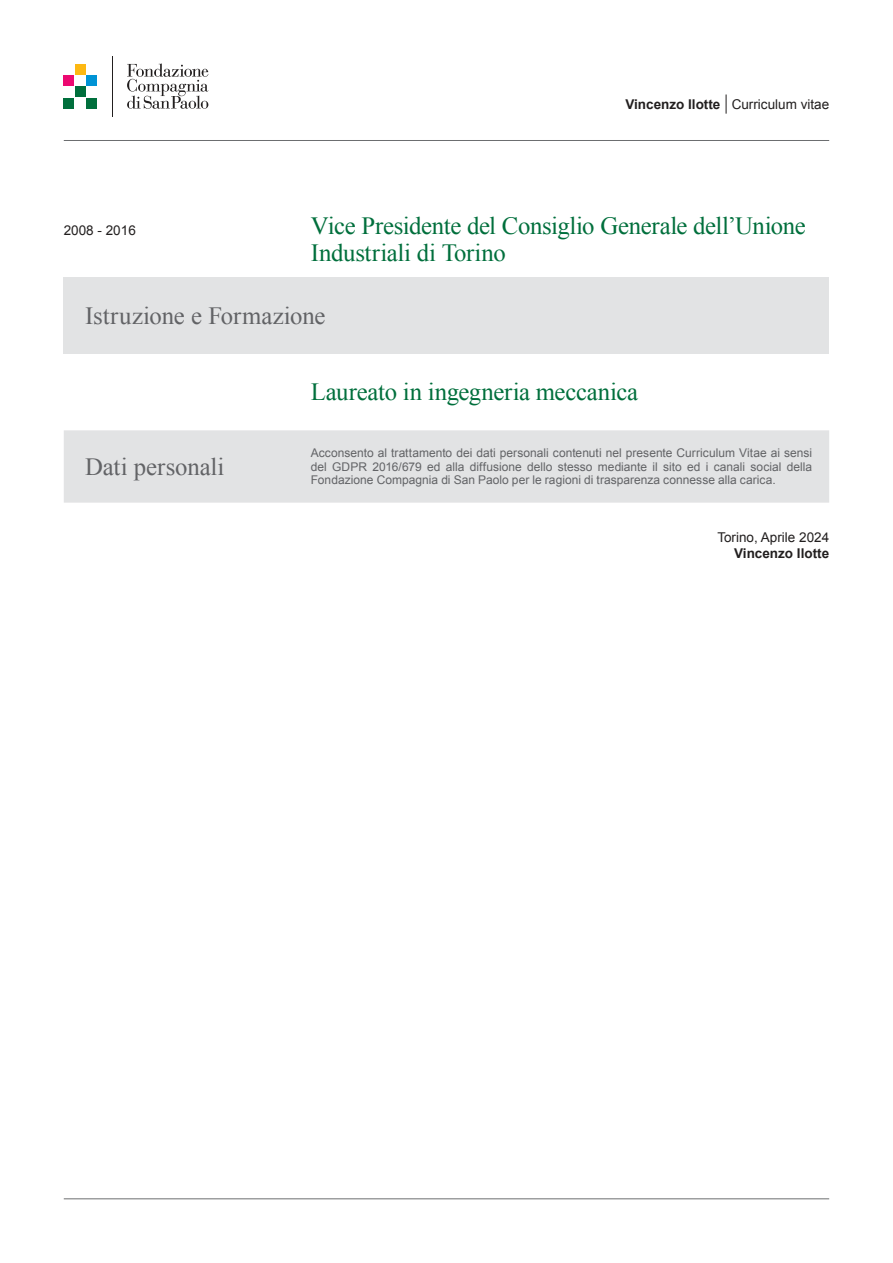
<style>
.page{position:relative;width:893px;height:1263px;background:#fff}
.page>*{position:absolute;margin:0;border:0;box-sizing:border-box;transform-origin:0 0}
.t1{font:24.75px/27px "Times New Roman";letter-spacing:-.015em;color:#006f3c}
.t2{font:24.75px "Times New Roman";color:#626366}
.t3{font:13.5px "Arial";color:#221f1f}
.t4{font:700 13.5px "Arial";color:#221f1f}
.t5{font:12px/13.5px "Arial";color:#626366;text-align:justify}
.s1{font-weight:700}
</style>
<div class="page">
<hr style="left:112px;top:56px;width:1px;height:61px;background:#221f1f">
<div style="left:75px;top:87px;width:10px;height:10px;background:#006f3c"></div>
<div style="left:75px;top:64px;width:10px;height:10px;background:#fdb812"></div>
<div style="left:64px;top:75px;width:10px;height:11px;background:#ec0971"></div>
<div style="left:64px;top:98px;width:10px;height:10px;background:#006f3c"></div>
<div style="left:87px;top:75px;width:10px;height:11px;background:#0093d5"></div>
<div style="left:87px;top:98px;width:10px;height:10px;background:#006f3c"></div>
<svg style="left:127px;top:63px;width:81px;height:46px"></svg>
<hr style="left:64px;top:140px;width:765px;height:1px;background:#6c6e70">
<hr style="left:64px;top:1198px;width:765px;height:1px;background:#6c6e70">
<svg style="left:726px;top:95px;width:1px;height:19px"></svg>
<div style="left:64px;top:277px;width:765px;height:76px;background:#e2e3e4"></div>
<div style="left:64px;top:430px;width:765px;height:73px;background:#e2e3e4"></div>
<p class="t3" style="left:625px;top:96px;width:205px"><span class="s1">Vincenzo Ilotte</span> Curriculum vitae</p>
<p class="t3" style="left:64px;top:225px;width:74px">2008 - 2016</p>
<h1 class="t1" style="left:311px;top:214px;width:496px">Vice Presidente del Consiglio Generale dell’Unione<br>Industriali di Torino</h1>
<h1 class="t2" style="left:85px;top:306px;width:242px">Istruzione e Formazione</h1>
<h1 class="t1" style="left:311px;top:381px;width:329px">Laureato in ingegneria meccanica</h1>
<h1 class="t2" style="left:85px;top:458px;width:141px">Dati personali</h1>
<p class="t5" style="left:311px;top:447px;width:503px">Acconsento al trattamento dei dati personali contenuti nel presente Curriculum Vitae ai sensi del GDPR 2016/679 ed alla diffusione dello stesso mediante il sito ed i canali social della Fondazione Compagnia di San Paolo per le ragioni di trasparenza connesse alla carica.</p>
<p class="t3" style="left:717px;top:532px;width:113px">Torino, Aprile 2024</p>
<p class="t4" style="left:734px;top:549px;width:97px">Vincenzo Ilotte</p>
</div>
